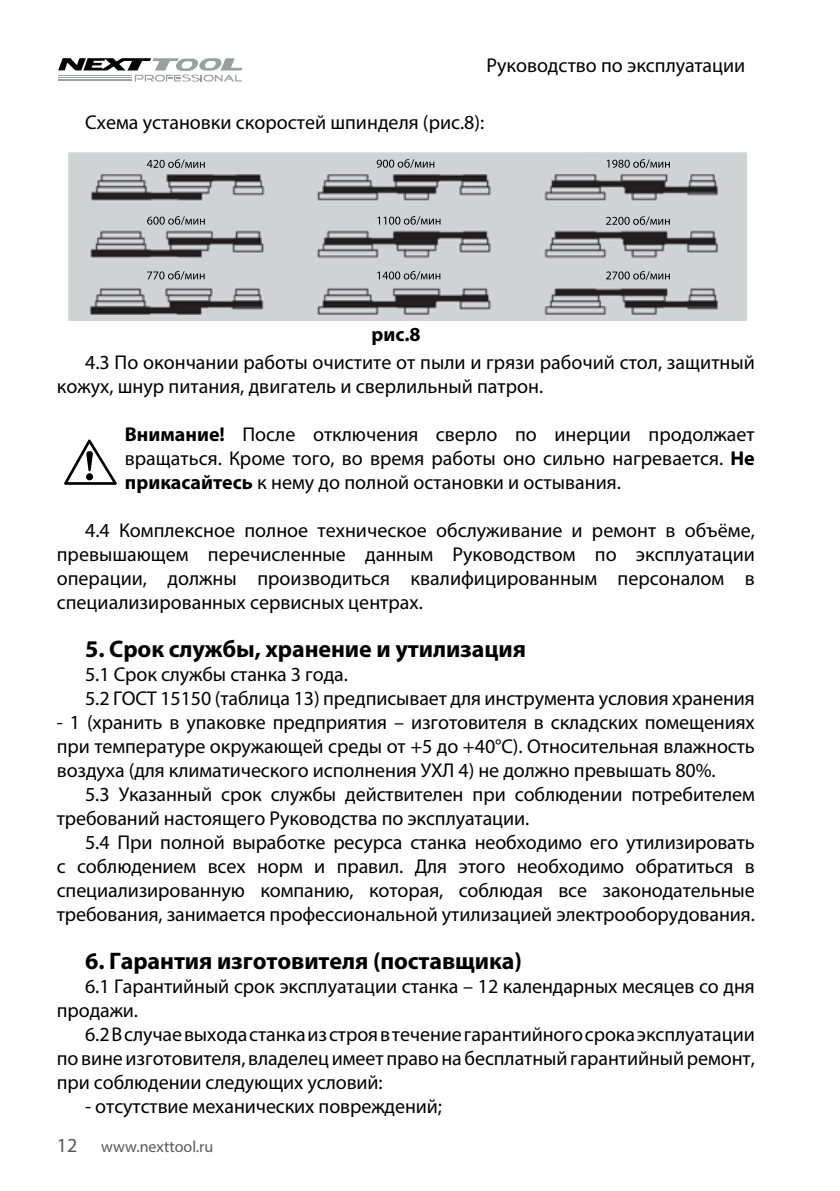
<style>
.page{position:relative;width:840px;height:1191px;background:#fff}
.page>*{position:absolute;margin:0;border:0;box-sizing:border-box;transform-origin:0 0}
.t1{font:700 24px "Myriad Pro";letter-spacing:-.005em;color:#000}
.t2{font:20px/24px "Myriad Pro";letter-spacing:-.005em;color:#000;text-align:justify}
.t3{font:700 20px "Myriad Pro";color:#000}
.t4{font:16px "Myriad Pro";color:#58585a}
.s1{font-weight:700}
.s2{font-size:20px}
</style>
<div class="page">
<svg style="left:58px;top:58px;width:184px;height:24px"></svg>
<img style="left:68px;top:152px;width:678px;height:169px">
<svg style="left:147px;top:159px;width:58px;height:9px"></svg>
<svg style="left:147px;top:216px;width:58px;height:9px"></svg>
<svg style="left:147px;top:271px;width:57px;height:9px"></svg>
<svg style="left:376px;top:159px;width:58px;height:9px"></svg>
<svg style="left:377px;top:216px;width:63px;height:9px"></svg>
<svg style="left:377px;top:271px;width:63px;height:9px"></svg>
<svg style="left:606px;top:159px;width:63px;height:9px"></svg>
<svg style="left:605px;top:216px;width:64px;height:9px"></svg>
<svg style="left:605px;top:271px;width:64px;height:9px"></svg>
<svg style="left:64px;top:439px;width:53px;height:46px"></svg>
<p class="t2" style="left:486px;top:53px;width:260px">Руководство по эксплуатации</p>
<p class="t2" style="left:85px;top:110px;width:400px">Схема установки скоростей шпинделя (рис.8):</p>
<p class="t3" style="left:371px;top:321px;width:51px">рис.8</p>
<p class="t2" style="left:57px;top:350px;width:699px;text-indent:28px">4.3 По окончании работы очистите от пыли и грязи рабочий стол, защитный кожух, шнур питания, двигатель и сверлильный патрон.</p>
<p class="t2" style="left:125px;top:422px;width:631px"><span class="s1">Внимание!</span> После отключения сверло по инерции продолжает вращаться. Кроме того, во время работы оно сильно нагревается. <span class="s1">Не прикасайтесь</span> к нему до полной остановки и остывания.</p>
<p class="t2" style="left:57px;top:518px;width:699px;text-indent:28px">4.4 Комплексное полное техническое обслуживание и ремонт в объёме, превышающем перечисленные данным Руководством по эксплуатации операции, должны производиться квалифицированным персоналом в специализированных сервисных центрах.</p>
<p class="t1" style="left:85px;top:633px;width:442px">5. Срок службы, хранение и утилизация</p>
<p class="t2" style="left:85px;top:662px;width:670px">5.1 Срок службы станка 3 года.<br>5.2 ГОСТ 15150 (таблица 13) предписывает для инструмента условия хранения</p>
<p class="t2" style="left:57px;top:710px;width:699px">- 1 (хранить в упаковке предприятия – изготовителя в складских помещениях при температуре окружающей среды от +5 до +40°С). Относительная влажность воздуха (для климатического исполнения УХЛ 4) не должно превышать 80%.</p>
<p class="t2" style="left:57px;top:782px;width:699px;text-indent:28px">5.3 Указанный срок службы действителен при соблюдении потребителем требований настоящего Руководства по эксплуатации.</p>
<p class="t2" style="left:57px;top:830px;width:699px;text-indent:28px">5.4 При полной выработке ресурса станка необходимо его утилизировать с соблюдением всех норм и правил. Для этого необходимо обратиться в специализированную компанию, которая, соблюдая все законодательные требования, занимается профессиональной утилизацией электрооборудования.</p>
<p class="t1" style="left:85px;top:945px;width:438px">6. Гарантия изготовителя (поставщика)</p>
<p class="t2" style="left:57px;top:974px;width:699px;text-indent:28px">6.1 Гарантийный срок эксплуатации станка – 12 календарных месяцев со дня продажи.</p>
<p class="t2" style="left:57px;top:1022px;width:699px;text-indent:28px">6.2 В случае выхода станка из строя в течение гарантийного срока эксплуатации по вине изготовителя, владелец имеет право на бесплатный гарантийный ремонт, при соблюдении следующих условий:</p>
<p class="t2" style="left:85px;top:1094px;width:358px">- отсутствие механических повреждений;</p>
<p class="t4" style="left:57px;top:1137px;width:158px"><span class="s2">12</span> www.nexttool.ru</p>
</div>
